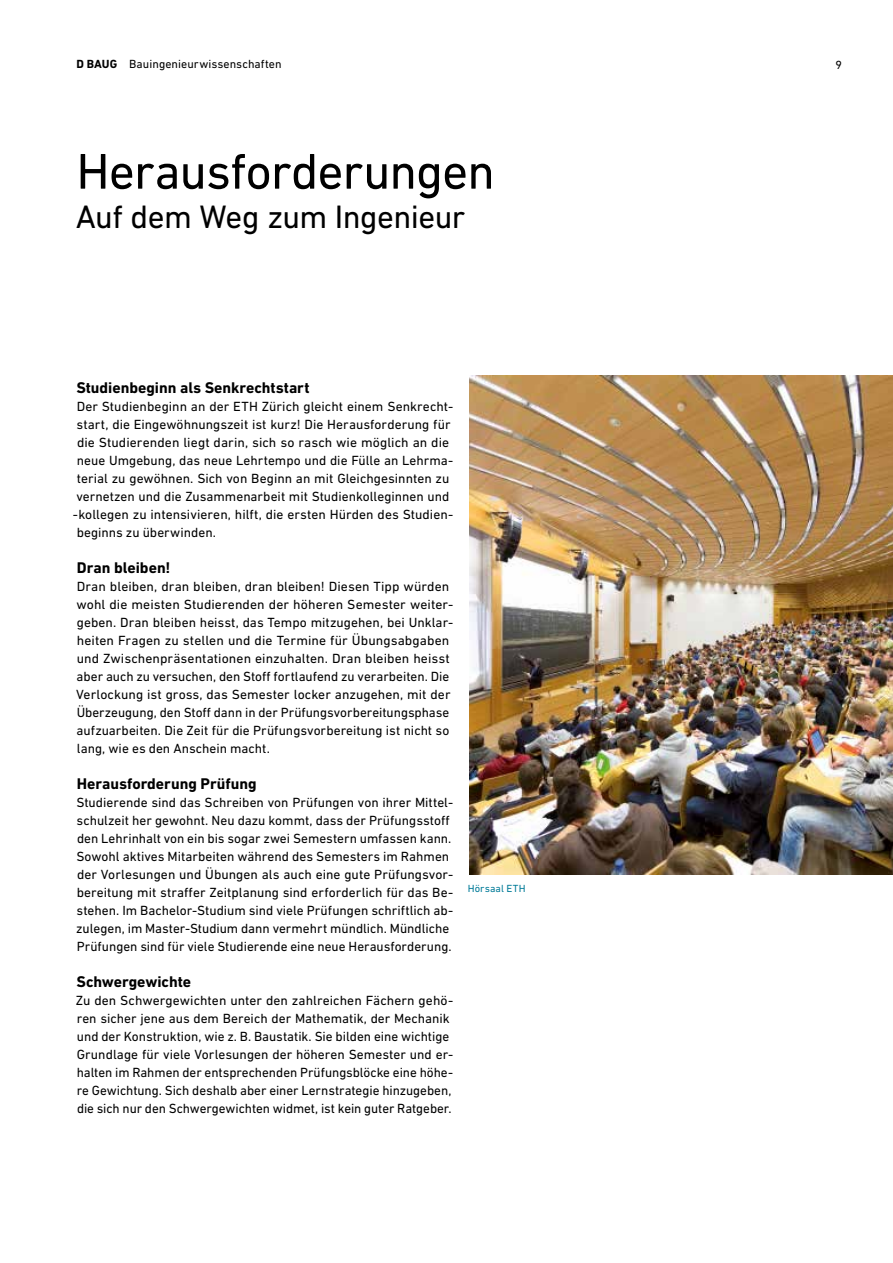
<style>
.page{position:relative;width:893px;height:1263px;background:#fff}
.page>*{position:absolute;margin:0;border:0;box-sizing:border-box;transform-origin:0 0}
.t1{font:51px "DIN Next W1 G";letter-spacing:-.02em;color:#000}
.t2{font:33px "DIN Next W1 G";letter-spacing:-.015em;color:#000}
.t3{font:700 15.75px "DIN Next W1 G";color:#000}
.t4{font:13.5px/18px "DIN Next W1 G";color:#000}
.t5{font:12px "DIN Next W1 G";letter-spacing:.005em;color:#000}
.t6{font:10.5px "DIN Next W1 G";letter-spacing:.015em;color:#007b98}
.s1{font-weight:700}
</style>
<div class="page">
<img style="left:470px;top:375px;width:423px;height:500px">
<p class="t5" style="left:77px;top:57px;width:207px"><span class="s1">D BAUG</span> Bauingenieurwissenschaften</p>
<p class="t5" style="left:835px;top:58px;width:8px">9</p>
<h1 class="t1" style="left:76px;top:142px;width:420px">Herausforderungen</h1>
<h2 class="t2" style="left:76px;top:198px;width:391px">Auf dem Weg zum Ingenieur</h2>
<p class="t3" style="left:77px;top:379px;width:235px">Studienbeginn als Senkrechtstart</p>
<p class="t4" style="left:73px;top:397px;width:382px">Der Studienbeginn an der ETH Zürich gleicht einem Senkrecht&shy;start, die Eingewöhnungszeit ist kurz! Die Herausforderung für die Studierenden liegt darin, sich so rasch wie möglich an die neue Umgebung, das neue Lehrtempo und die Fülle an Lehrma&shy;terial zu gewöhnen. Sich von Beginn an mit Gleichgesinnten zu vernetzen und die Zusammenarbeit mit Studienkolleginnen und -kollegen zu intensivieren, hilft, die ersten Hürden des Studien&shy;beginns zu überwinden.</p>
<p class="t3" style="left:77px;top:559px;width:95px">Dran bleiben!</p>
<p class="t4" style="left:76px;top:577px;width:379px">Dran bleiben, dran bleiben, dran bleiben! Diesen Tipp würden wohl die meisten Studierenden der höheren Semester weiter&shy;geben. Dran bleiben heisst, das Tempo mitzugehen, bei Unklar&shy;heiten Fragen zu stellen und die Termine für Übungsabgaben und Zwischenpräsentationen einzuhalten. Dran bleiben heisst aber auch zu versuchen, den Stoff fortlaufend zu verarbeiten. Die Verlockung ist gross, das Semester locker anzugehen, mit der Überzeugung, den Stoff dann in der Prüfungsvorbereitungsphase aufzuarbeiten. Die Zeit für die Prüfungsvorbereitung ist nicht so lang, wie es den Anschein macht.</p>
<p class="t3" style="left:77px;top:775px;width:181px">Herausforderung Prüfung</p>
<p class="t4" style="left:76px;top:793px;width:378px">Studierende sind das Schreiben von Prüfungen von ihrer Mittel&shy;schulzeit her gewohnt. Neu dazu kommt, dass der Prüfungsstoff den Lehrinhalt von ein bis sogar zwei Semestern umfassen kann.<br>Sowohl aktives Mitarbeiten während des Semesters im Rahmen der Vorlesungen und Übungen als auch eine gute Prüfungsvor&shy;bereitung mit straffer Zeitplanung sind erforderlich für das Be&shy;stehen. Im Bachelor-Studium sind viele Prüfungen schriftlich ab&shy;zulegen, im Master-Studium dann vermehrt mündlich. Mündliche Prüfungen sind für viele Studierende eine neue Herausforderung.</p>
<p class="t3" style="left:77px;top:973px;width:116px">Schwergewichte</p>
<p class="t4" style="left:76px;top:991px;width:379px">Zu den Schwergewichten unter den zahlreichen Fächern gehö&shy;ren sicher jene aus dem Bereich der Mathematik, der Mechanik und der Konstruktion, wie z. B. Baustatik. Sie bilden eine wichtige Grundlage für viele Vorlesungen der höheren Semester und er&shy;halten im Rahmen der entsprechenden Prüfungsblöcke eine höhe&shy;re Gewichtung. Sich deshalb aber einer Lernstrategie hinzugeben, die sich nur den Schwergewichten widmet, ist kein guter Ratgeber.</p>
<p class="t6" style="left:468px;top:882px;width:59px">Hörsaal ETH</p>
</div>
